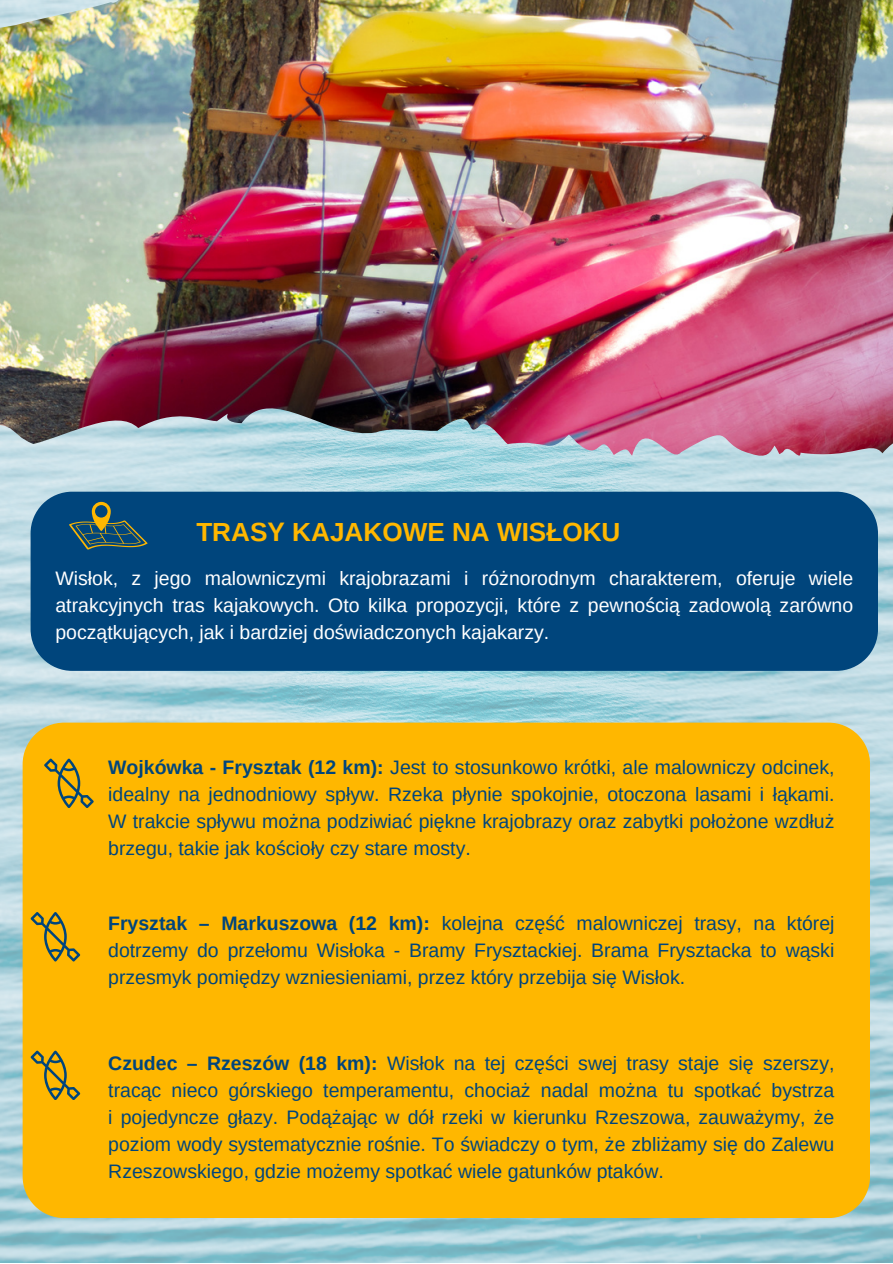
<style>
.page{position:relative;width:893px;height:1264px;background:#fff}
.page>*{position:absolute;margin:0;border:0;box-sizing:border-box;transform-origin:0 0}
.t1{font:700 26.1px "Arimo";color:#ffb700}
.t2{font:19.5px/27px "Arimo";color:#00457c;text-align:justify}
.t3{font:19.5px/27px "Arimo";color:#fff;text-align:justify}
.s1{font-weight:700}
</style>
<div class="page">
<img style="left:0;top:455px;width:892px;height:807px">
<img style="left:0;top:0;width:892px;height:455px">
<div style="left:31px;top:491px;width:846px;height:180px;background:#00457c"></div>
<svg style="left:69px;top:502px;width:78px;height:47px"></svg>
<div style="left:23px;top:722px;width:847px;height:495px;background:#ffb700"></div>
<svg style="left:44px;top:758px;width:50px;height:50px"></svg>
<svg style="left:31px;top:911px;width:49px;height:50px"></svg>
<svg style="left:31px;top:1050px;width:49px;height:49px"></svg>
<p class="t1" style="left:196px;top:517px;width:425px">TRASY KAJAKOWE NA WISŁOKU</p>
<p class="t3" style="left:55px;top:565px;width:799px">Wisłok, z jego malowniczymi krajobrazami i różnorodnym charakterem, oferuje wiele atrakcyjnych tras kajakowych. Oto kilka propozycji, które z pewnością zadowolą zarówno początkujących, jak i bardziej doświadczonych kajakarzy.</p>
<p class="t2" style="left:108px;top:754px;width:727px"><span class="s1">Wojkówka - Frysztak (12 km):</span> Jest to stosunkowo krótki, ale malowniczy odcinek, idealny na jednodniowy spływ. Rzeka płynie spokojnie, otoczona lasami i łąkami.<br>W trakcie spływu można podziwiać piękne krajobrazy oraz zabytki położone wzdłuż brzegu, takie jak kościoły czy stare mosty.</p>
<p class="t2" style="left:108px;top:909px;width:727px"><span class="s1">Frysztak – Markuszowa (12 km):</span> kolejna część malowniczej trasy, na której dotrzemy do przełomu Wisłoka - Bramy Frysztackiej. Brama Frysztacka to wąski przesmyk pomiędzy wzniesieniami, przez który przebija się Wisłok.</p>
<p class="t2" style="left:108px;top:1049px;width:727px"><span class="s1">Czudec – Rzeszów (18 km):</span> Wisłok na tej części swej trasy staje się szerszy, tracąc nieco górskiego temperamentu, chociaż nadal można tu spotkać bystrza i pojedyncze głazy. Podążając w dół rzeki w kierunku Rzeszowa, zauważymy, że poziom wody systematycznie rośnie. To świadczy o tym, że zbliżamy się do Zalewu Rzeszowskiego, gdzie możemy spotkać wiele gatunków ptaków.</p>
</div>
